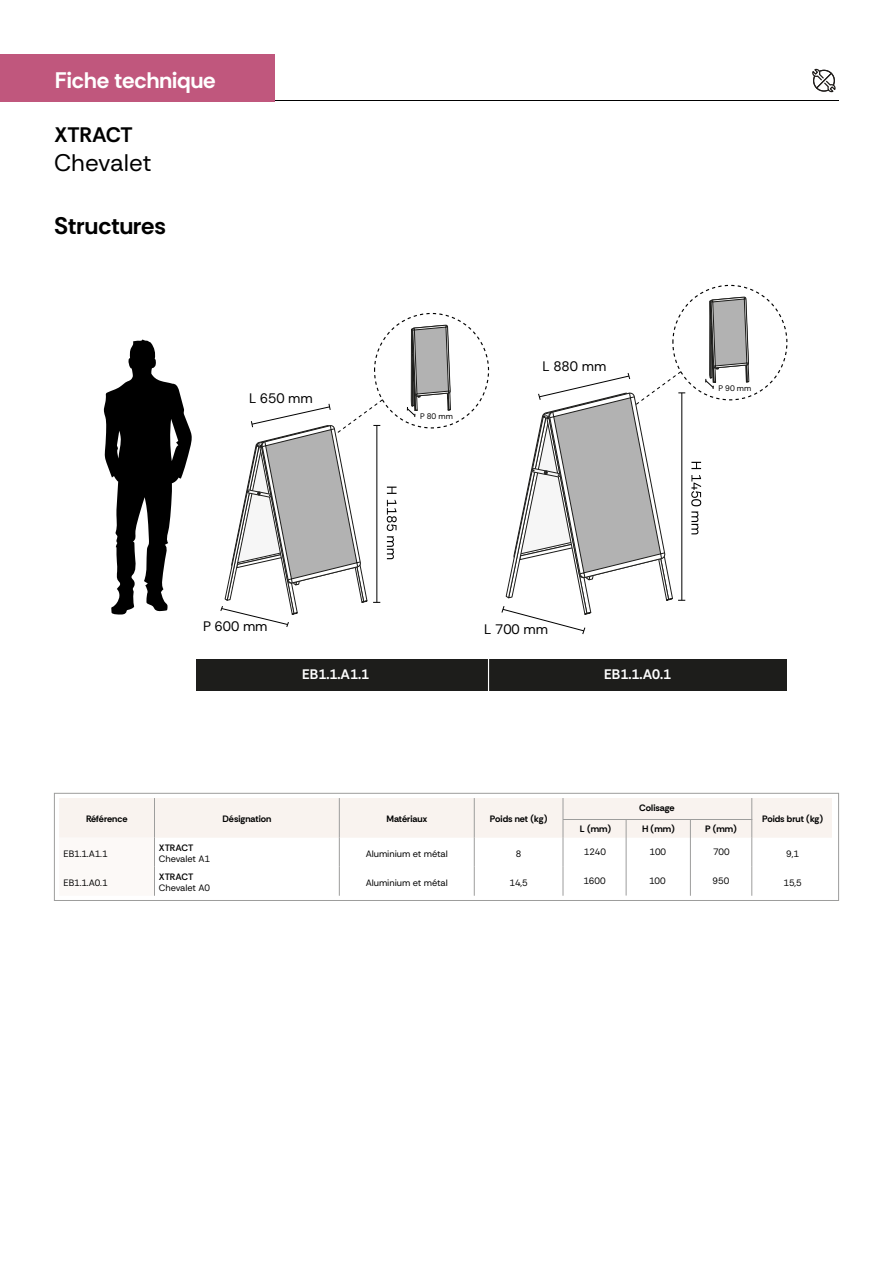
<style>
.page{position:relative;width:893px;height:1263px;background:#fff}
.page>*{position:absolute;margin:0;border:0;box-sizing:border-box;transform-origin:0 0}
.t1{font:700 24px "Rethink Sans";color:#000}
.t2{font:24px "Rethink Sans";color:#000}
.t3{font:700 22.5px "Rethink Sans";color:#fff}
.t4{font:700 21px "Rethink Sans";letter-spacing:-.01em;color:#000}
.t5{font:13.8px "Rethink Sans";color:#000}
.t6{font:700 13.8px "Rethink Sans";color:#fff}
.t7{font:9.3px "Rethink Sans";letter-spacing:-.005em;color:#000}
.t8{font:700 9.3px "Rethink Sans";color:#000}
.t9{font:600 9.3px "Rethink Sans";letter-spacing:-.005em;color:#000}
.t10{font:8.1px "Rethink Sans";color:#000}
</style>
<div class="page">
<hr style="left:275px;top:100px;width:564px;height:1px;background:#000">
<div style="left:0;top:54px;width:275px;height:47px;background:#c0577d"></div>
<svg style="left:59px;top:798px;width:773px;height:98px"></svg>
<div style="left:54px;top:793px;width:785px;height:108px;border:1px solid #9d9d9c"></div>
<svg style="left:104px;top:339px;width:88px;height:275px"></svg>
<div style="left:197px;top:659px;width:590px;height:31px;background:#1d1d1b"></div>
<hr style="left:488px;top:620px;width:1px;height:92px;background:#fff">
<svg style="left:691px;top:462px;width:10px;height:7px"></svg>
<svg style="left:691px;top:475px;width:10px;height:59px"></svg>
<svg style="left:407px;top:312px;width:44px;height:112px"></svg>
<svg style="left:220px;top:399px;width:177px;height:228px"></svg>
<svg style="left:705px;top:284px;width:44px;height:112px"></svg>
<svg style="left:501px;top:371px;width:184px;height:264px"></svg>
<hr style="left:563px;top:819px;width:189px;height:1px;background:#9d9d9c">
<hr style="left:626px;top:819px;width:1px;height:76px;background:#9d9d9c">
<hr style="left:690px;top:819px;width:1px;height:77px;background:#9d9d9c">
<svg style="left:812px;top:68px;width:24px;height:25px"></svg>
<h2 class="t3" style="left:55px;top:66px;width:162px">Fiche technique</h2>
<h3 class="t4" style="left:54px;top:122px;width:80px">XTRACT</h3>
<h1 class="t2" style="left:54px;top:148px;width:99px">Chevalet</h1>
<h1 class="t1" style="left:54px;top:211px;width:113px">Structures</h1>
<h3 class="t5" style="left:249px;top:389px;width:65px">L 650 mm</h3>
<p class="t10" style="left:420px;top:411px;width:34px">P 80 mm</p>
<h3 class="t5" style="left:542px;top:357px;width:65px">L 880 mm</h3>
<p class="t10" style="left:718px;top:383px;width:34px">P 90 mm</p>
<h3 class="t5" style="left:203px;top:618px;width:66px">P 600 mm</h3>
<h3 class="t5" style="left:484px;top:620px;width:65px">L 700 mm</h3>
<h3 class="t6" style="left:302px;top:665px;width:68px">EB1.1.A1.1</h3>
<h3 class="t6" style="left:604px;top:665px;width:68px">EB1.1.A0.1</h3>
<p class="t8" style="left:639px;top:802px;width:37px">Colisage</p>
<p class="t8" style="left:86px;top:813px;width:43px">Référence</p>
<p class="t8" style="left:222px;top:813px;width:50px">Désignation</p>
<p class="t8" style="left:386px;top:813px;width:42px">Matériaux</p>
<p class="t8" style="left:490px;top:813px;width:59px">Poids net (kg)</p>
<p class="t8" style="left:762px;top:813px;width:63px">Poids brut (kg)</p>
<p class="t7" style="left:64px;top:848px;width:46px">EB1.1.A1.1</p>
<p class="t8" style="left:580px;top:823px;width:33px">L (mm)</p>
<p class="t8" style="left:642px;top:823px;width:34px">H (mm)</p>
<p class="t8" style="left:705px;top:823px;width:33px">P (mm)</p>
<p class="t7" style="left:584px;top:846px;width:24px">1240</p>
<p class="t7" style="left:649px;top:846px;width:18px">100</p>
<p class="t7" style="left:713px;top:846px;width:18px">700</p>
<p class="t7" style="left:583px;top:875px;width:24px">1600</p>
<p class="t7" style="left:649px;top:875px;width:18px">100</p>
<p class="t7" style="left:713px;top:875px;width:18px">950</p>
<p class="t9" style="left:159px;top:842px;width:36px">XTRACT</p>
<p class="t7" style="left:159px;top:853px;width:53px">Chevalet A1</p>
<p class="t7" style="left:366px;top:848px;width:84px">Aluminium et métal</p>
<p class="t7" style="left:516px;top:848px;width:7px">8</p>
<p class="t7" style="left:786px;top:848px;width:14px">9,1</p>
<p class="t9" style="left:159px;top:871px;width:36px">XTRACT</p>
<p class="t7" style="left:159px;top:882px;width:53px">Chevalet A0</p>
<p class="t7" style="left:366px;top:877px;width:84px">Aluminium et métal</p>
<p class="t7" style="left:510px;top:877px;width:20px">14,5</p>
<p class="t7" style="left:783px;top:877px;width:20px">15,5</p>
<p class="t7" style="left:64px;top:877px;width:46px">EB1.1.A0.1</p>
</div>
